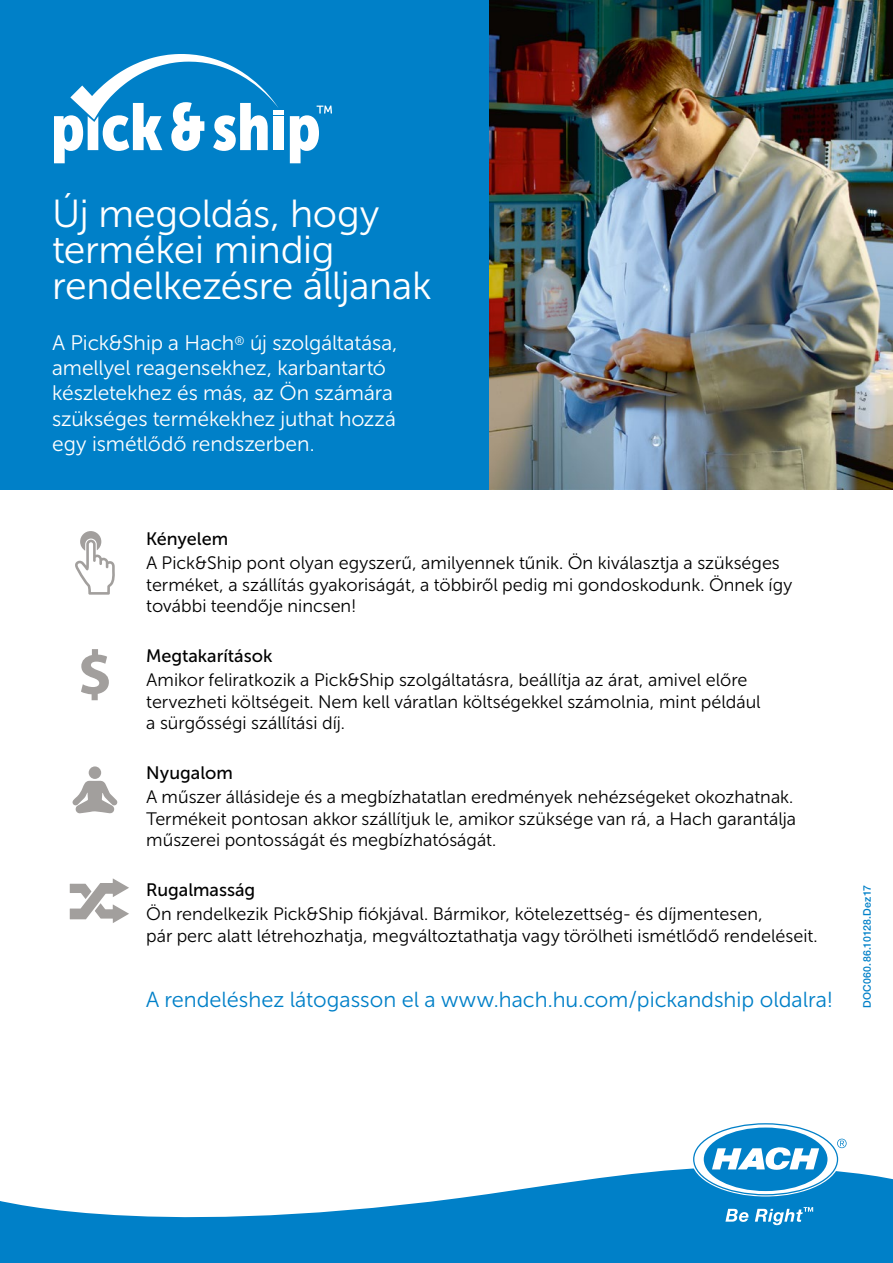
<style>
.page{position:relative;width:893px;height:1263px;background:#fff}
.page>*{position:absolute;margin:0;border:0;box-sizing:border-box;transform-origin:0 0}
.t1{font:39px/36px "Museo Sans Cyrl 300";letter-spacing:-.01em;color:#fff}
.t2{font:21.75px "Museo Sans Cyrl 300";color:#0080c8}
.t3{font:21px/25.2px "Museo Sans Cyrl 300";letter-spacing:-.005em;color:#fff}
.t4{font:18px/21.6px "Museo Sans Cyrl 300";color:#000}
.t5{font:18px "Museo Sans Cyrl 500";color:#000}
.t6{font:500 10.5px "Helvetica Neue LTW1 G";letter-spacing:.02em;color:#0080c8}
</style>
<div class="page">
<div style="left:0;top:0;width:489px;height:490px;background:#0080c8"></div>
<img style="left:489px;top:0;width:404px;height:490px">
<div style="left:273px;top:116px;width:11px;height:34px;background:#fff"></div>
<hr style="left:273px;top:110px;width:11px;height:4px;background:#fff">
<svg style="left:54px;top:54px;width:225px;height:109px"></svg>
<svg style="left:290px;top:106px;width:42px;height:57px"></svg>
<svg style="left:75px;top:531px;width:40px;height:64px"></svg>
<svg style="left:81px;top:649px;width:28px;height:51px"></svg>
<svg style="left:72px;top:781px;width:46px;height:32px"></svg>
<div style="left:89px;top:766px;width:12px;height:13px;background:#a29f9d;border-radius:50%"></div>
<svg style="left:70px;top:878px;width:59px;height:45px"></svg>
<svg style="left:0;top:1168px;width:893px;height:95px;fill:#0080c8"></svg>
<svg style="left:693px;top:1123px;width:154px;height:72px"></svg>
<svg style="left:725px;top:1209px;width:23px;height:13px"></svg>
<svg style="left:755px;top:1207px;width:58px;height:18px"></svg>
<h1 class="t1" style="left:52px;top:196px;width:381px">Új megoldás, hogy termékei mindig rendelkezésre álljanak</h1>
<p class="t3" style="left:52px;top:330px;width:347px">A Pick&amp;Ship a Hach<sup>®</sup> új szolgáltatása, amellyel reagensekhez, karbantartó készletekhez és más, az Ön számára szükséges termékekhez juthat hozzá egy ismétlődő rendszerben.</p>
<p class="t5" style="left:146px;top:528px;width:83px">Kényelem</p>
<p class="t4" style="left:146px;top:552px;width:648px">A Pick&amp;Ship pont olyan egyszerű, amilyennek tűnik. Ön kiválasztja a szükséges terméket, a szállítás gyakoriságát, a többiről pedig mi gondoskodunk. Önnek így további teendője nincsen!</p>
<p class="t5" style="left:146px;top:645px;width:128px">Megtakarítások</p>
<p class="t4" style="left:146px;top:669px;width:616px">Amikor feliratkozik a Pick&amp;Ship szolgáltatásra, beállítja az árat, amivel előre tervezheti költségeit. Nem kell váratlan költségekkel számolnia, mint például a sürgősségi szállítási díj.</p>
<p class="t5" style="left:146px;top:762px;width:88px">Nyugalom</p>
<p class="t4" style="left:146px;top:786px;width:651px">A műszer állásideje és a megbízhatatlan eredmények nehézségeket okozhatnak.<br>Termékeit pontosan akkor szállítjuk le, amikor szüksége van rá, a Hach garantálja műszerei pontosságát és megbízhatóságát.</p>
<p class="t5" style="left:146px;top:879px;width:111px">Rugalmasság</p>
<p class="t4" style="left:146px;top:903px;width:673px">Ön rendelkezik Pick&amp;Ship fiókjával. Bármikor, kötelezettség- és díjmentesen,<br>pár perc alatt létrehozhatja, megváltoztathatja vagy törölheti ismétlődő rendeléseit.</p>
<p class="t2" style="left:146px;top:987px;width:688px">A rendeléshez látogasson el a www.hach.hu.com/pickandship oldalra!</p>
<p class="t6" style="left:861px;top:1008px;width:124px;rotate:-90deg">DOC060.86.10128.Dez17</p>
</div>
